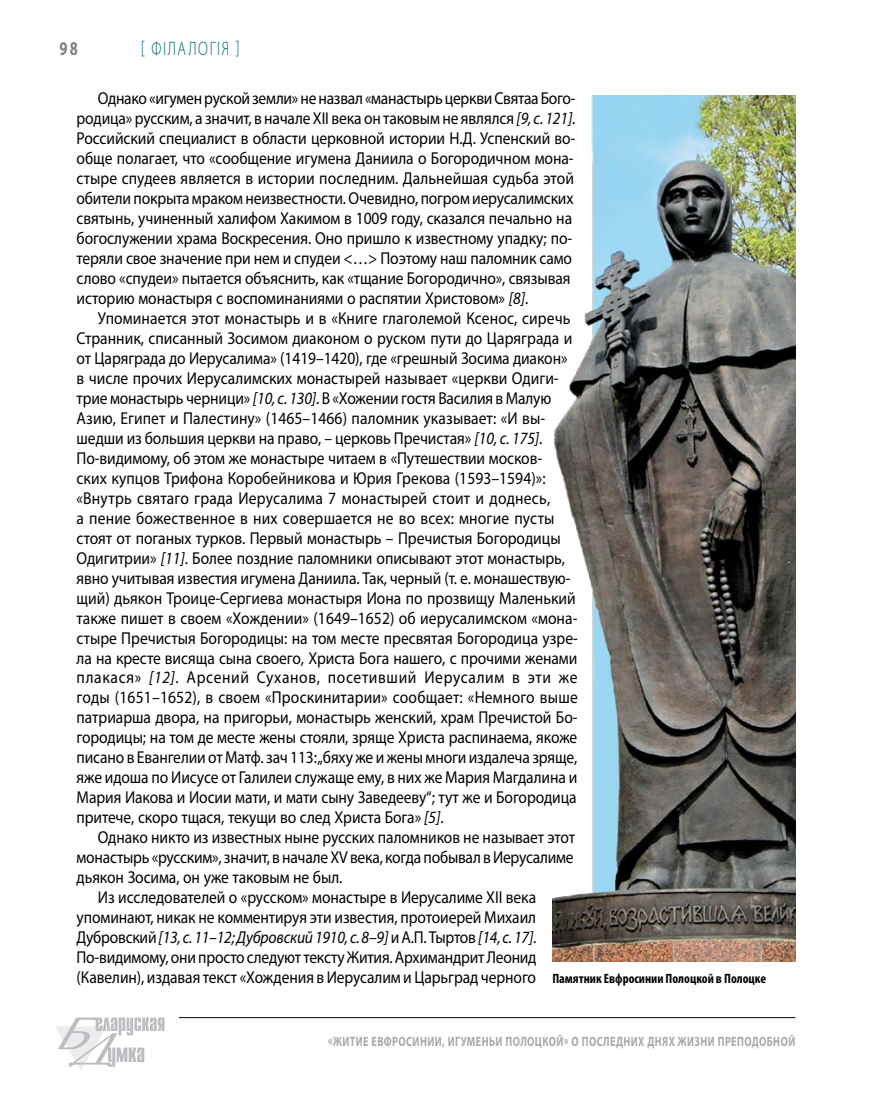
<style>
.page{position:relative;width:872px;height:1106px;background:#fff}
.page>*{position:absolute;margin:0;border:0;box-sizing:border-box;transform-origin:0 0}
.t1{font:300 19.5px "Myriad Pro";letter-spacing:.11em;color:#00636d;scale:.75 1}
.t2{font:700 19.5px "Myriad Pro";color:#808285;scale:.75 1}
.t3{font:17.25px/20px "Myriad Pro";letter-spacing:-.005em;color:#000;scale:.9 1}
.t4{font:italic 17.25px "Myriad Pro";letter-spacing:-.01em;color:#000;scale:.9 1}
.t5{font:700 13.5px "Myriad Pro";letter-spacing:.04em;color:#a7a9ac;scale:.75 1}
.s1{font-style:italic}
.s2{font-style:normal}
.s3{font-weight:700;font-stretch:condensed;font-size:13.5px}
</style>
<div class="page">
<hr style="left:179px;top:1017px;width:616px;height:1px;background:#000">
<svg style="left:55px;top:1017px;width:109px;height:53px"></svg>
<img style="left:552px;top:96px;width:243px;height:865px">
<p class="t1" style="left:141px;top:38px;width:133px">[ Філалогія ]</p>
<p class="t2" style="left:60px;top:36px;width:26px">98</p>
<p class="t3" style="left:77px;top:88px;width:556px;text-indent:21px">Однако «игумен руской земли» не назвал «манастырь церкви Святаа Бого&shy;родица» русским, а значит, в начале XII века он таковым не являлся <span class="s1">[9, с. 121]</span>.<br>Российский специалист в области церковной истории Н.Д. Успенский во&shy;обще полагает, что «сообщение игумена Даниила о Богородичном мона&shy;стыре спудеев является в истории последним. Дальнейшая судьба этой обители покрыта мраком неизвестности. Очевидно, погром иерусалимских святынь, учиненный халифом Хакимом в 1009 году, сказался печально на богослужении храма Воскресения. Оно пришло к известному упадку; по&shy;теряли свое значение при нем и спудеи &lt;…&gt; Поэтому наш паломник само слово «спудеи» пытается объяснить, как «тщание Богородично», связывая историю монастыря с воспоминаниями о распятии Христовом» <span class="s1">[8]</span>.</p>
<p class="t3" style="left:77px;top:308px;width:558px;text-indent:21px">Упоминается этот монастырь и в «Книге глаголемой Ксенос, сиречь Странник, списанный Зосимом диаконом о руском пути до Царяграда и от Царяграда до Иерусалима» (1419–1420), где «грешный Зосима диакон» в числе прочих Иерусалимских монастырей называет «церкви Одиги&shy;трие монастырь черници» <span class="s1">[10, с. 130]</span>. В «Хожении гостя Василия в Малую Азию, Египет и Палестину» (1465–1466) паломник указывает: «И вы&shy;шедши из большия церкви на право, – церковь Пречистая» <span class="s1">[10, с. 175]</span>.<br>По-видимому, об этом же монастыре читаем в «Путешествии москов-<br>ских купцов Трифона Коробейникова и Юрия Грекова (1593–1594)»: «Внутрь святаго града Иерусалима 7 монастырей стоит и доднесь,<br>а пение божественное в них совершается не во всех: многие пусты стоят от поганых турков. Первый монастырь – Пречистыя Богородицы Одигитрии» <span class="s1">[11]</span>. Более поздние паломники описывают этот монастырь, явно учитывая известия игумена Даниила. Так, черный (т. е. монашествую&shy;щий) дьякон Троице-Сергиева монастыря Иона по прозвищу Маленький также пишет в своем «Хождении» (1649–1652) об иерусалимском «мона&shy;стыре Пречистыя Богородицы: на том месте пресвятая Богородица узре&shy;ла на кресте висяща сына своего, Христа Бога нашего, с прочими женами плакася» <span class="s1">[12]</span>. Арсений Суханов, посетивший Иерусалим в эти же годы (1651–1652), в своем «Проскинитарии» сообщает: «Немного выше патриарша двора, на пригорьи, монастырь женский, храм Пречистой Бо&shy;городицы; на том де месте жены стояли, зряще Христа распинаема, якоже писано в Евангелии от Матф. зач 113: „бяху же и жены многи издалеча зряще, яже идоша по Иисусе от Галилеи служаще ему, в них же Мария Магдалина и Мария Иакова и Иосии мати, и мати сыну Заведееву“; тут же и Богородица притече, скоро тщася, текущи во след Христа Бога» <span class="s1">[5]</span>.</p>
<p class="t3" style="left:98px;top:827px;width:532px">Однако никто из известных ныне русских паломников не называет этот</p>
<p class="t3" style="left:77px;top:847px;width:554px">монастырь «русским», значит, в начале XV века, когда побывал в Иерусалиме</p>
<p class="t3" style="left:77px;top:867px;width:297px">дьякон Зосима, он уже таковым не был.</p>
<p class="t3" style="left:98px;top:887px;width:488px">Из исследователей о «русском» монастыре в Иерусалиме XII века</p>
<p class="t3" style="left:77px;top:907px;width:512px">упоминают, никак не комментируя эти известия, протоиерей Михаил</p>
<p class="t4" style="left:77px;top:926px;width:512px"><span class="s2">Дубровский</span> [13, с. 11–12; Дубровский 1910, с. 8–9] <span class="s2">и А.П. Тыртов</span> [14, с. 17]<span class="s2">.</span></p>
<p class="t3" style="left:77px;top:947px;width:512px">По-видимому, они просто следуют тексту Жития. Архимандрит Леонид</p>
<p class="t3" style="left:77px;top:967px;width:767px">(Кавелин), издавая текст «Хождения в Иерусалим и Царьград черного <span class="s3">Памятник Евфросинии Полоцкой в Полоцке</span></p>
<p class="t5" style="left:328px;top:1032px;width:624px">«Житие Евфросинии, игумен ьи полоцкой» о последних днях жизни преподобной</p>
</div>
